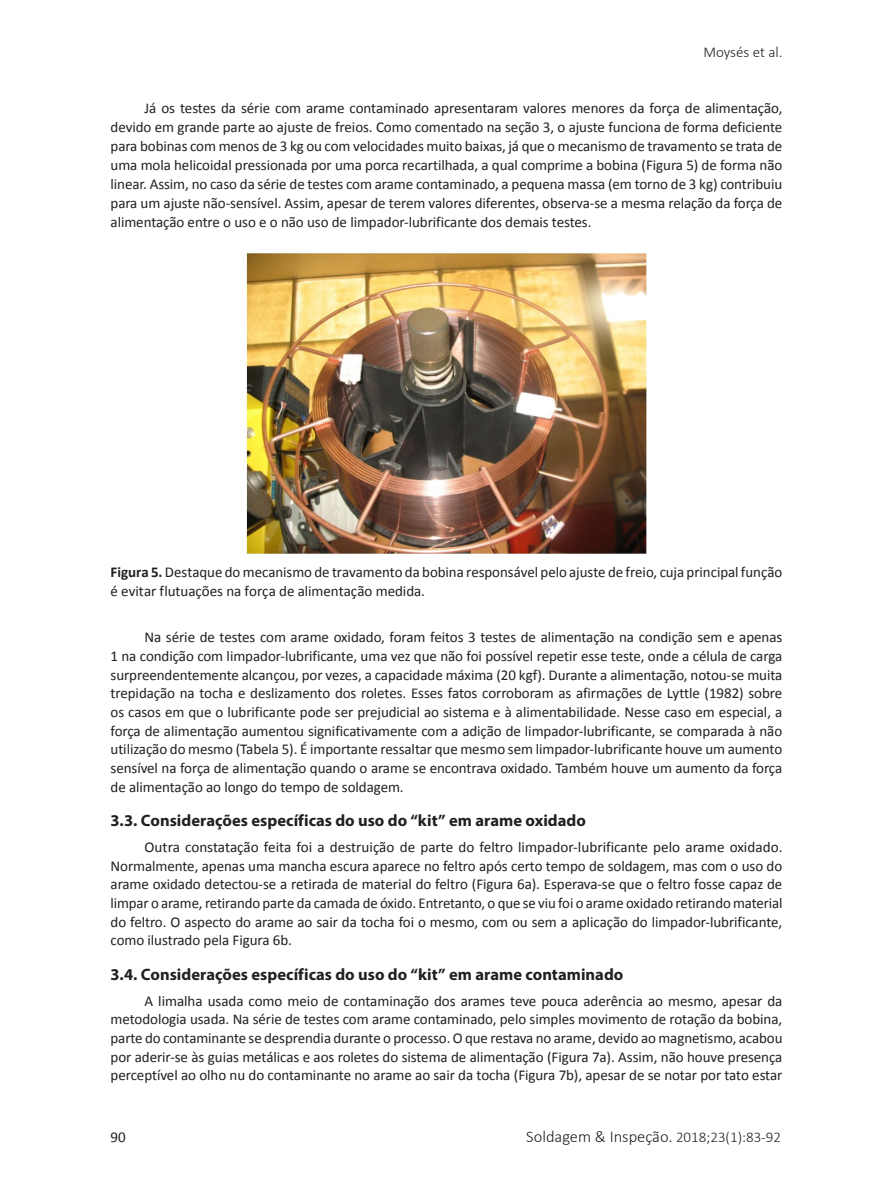
<style>
.page{position:relative;width:893px;height:1191px;background:#fff}
.page>*{position:absolute;margin:0;border:0;box-sizing:border-box;transform-origin:0 0}
.Heading2{font:700 16.5px "Myriad Pro";color:#231f20}
.t1{font:300 16.5px "Calibri";color:#231f20}
.Paragraph{font:15px/18.6px "Calibri";letter-spacing:-.005em;color:#231f20;text-align:justify}
.FigureCaption{font:15px/18px "Calibri";letter-spacing:-.005em;color:#231f20}
.t2{font:300 15px "Calibri";color:#231f20}
.s1{font-weight:700}
.s2{font-size:15px}
</style>
<div class="page">
<img style="left:246px;top:253px;width:401px;height:300px">
<p class="t2" style="left:703px;top:42px;width:80px">Moysés et al.</p>
<p class="Paragraph" style="left:111px;top:99px;width:673px;text-indent:34px">Já os testes da série com arame contaminado apresentaram valores menores da força de alimentação, devido em grande parte ao ajuste de freios. Como comentado na seção 3, o ajuste funciona de forma deficiente para bobinas com menos de 3 kg ou com velocidades muito baixas, já que o mecanismo de travamento se trata de uma mola helicoidal pressionada por uma porca recartilhada, a qual comprime a bobina (Figura 5) de forma não linear. Assim, no caso da série de testes com arame contaminado, a pequena massa (em torno de 3 kg) contribuiu para um ajuste não-sensível. Assim, apesar de terem valores diferentes, observa-se a mesma relação da força de alimentação entre o uso e o não uso de limpador-lubrificante dos demais testes.</p>
<p class="FigureCaption" style="left:111px;top:563px;width:673px"><span class="s1">Figura 5.</span> Destaque do mecanismo de travamento da bobina responsável pelo ajuste de freio, cuja principal função é evitar flutuações na força de alimentação medida.</p>
<p class="Paragraph" style="left:111px;top:628px;width:673px;text-indent:34px">Na série de testes com arame oxidado, foram feitos 3 testes de alimentação na condição sem e apenas 1 na condição com limpador-lubrificante, uma vez que não foi possível repetir esse teste, onde a célula de carga surpreendentemente alcançou, por vezes, a capacidade máxima (20 kgf). Durante a alimentação, notou-se muita trepidação na tocha e deslizamento dos roletes. Esses fatos corroboram as afirmações de Lyttle (1982) sobre os casos em que o lubrificante pode ser prejudicial ao sistema e à alimentabilidade. Nesse caso em especial, a força de alimentação aumentou significativamente com a adição de limpador-lubrificante, se comparada à não utilização do mesmo (Tabela 5). É importante ressaltar que mesmo sem limpador-lubrificante houve um aumento sensível na força de alimentação quando o arame se encontrava oxidado. Também houve um aumento da força de alimentação ao longo do tempo de soldagem.</p>
<p class="Heading2" style="left:111px;top:809px;width:477px">3.3. Considerações específicas do uso do “kit” em arame oxidado</p>
<p class="Paragraph" style="left:111px;top:837px;width:673px;text-indent:34px">Outra constatação feita foi a destruição de parte do feltro limpador-lubrificante pelo arame oxidado.<br>Normalmente, apenas uma mancha escura aparece no feltro após certo tempo de soldagem, mas com o uso do arame oxidado detectou-se a retirada de material do feltro (Figura 6a). Esperava-se que o feltro fosse capaz de limpar o arame, retirando parte da camada de óxido. Entretanto, o que se viu foi o arame oxidado retirando material do feltro. O aspecto do arame ao sair da tocha foi o mesmo, com ou sem a aplicação do limpador-lubrificante, como ilustrado pela Figura 6b.</p>
<p class="Heading2" style="left:111px;top:963px;width:514px">3.4. Considerações específicas do uso do “kit” em arame contaminado</p>
<p class="Paragraph" style="left:111px;top:991px;width:673px;text-indent:34px">A limalha usada como meio de contaminação dos arames teve pouca aderência ao mesmo, apesar da metodologia usada. Na série de testes com arame contaminado, pelo simples movimento de rotação da bobina, parte do contaminante se desprendia durante o processo. O que restava no arame, devido ao magnetismo, acabou por aderir-se às guias metálicas e aos roletes do sistema de alimentação (Figura 7a). Assim, não houve presença perceptível ao olho nu do contaminante no arame ao sair da tocha (Figura 7b), apesar de se notar por tato estar</p>
<p class="t1" style="left:526px;top:1126px;width:256px">Soldagem &amp; Inspeção. <span class="s2">2018;23(1):83-92</span></p>
</div>
